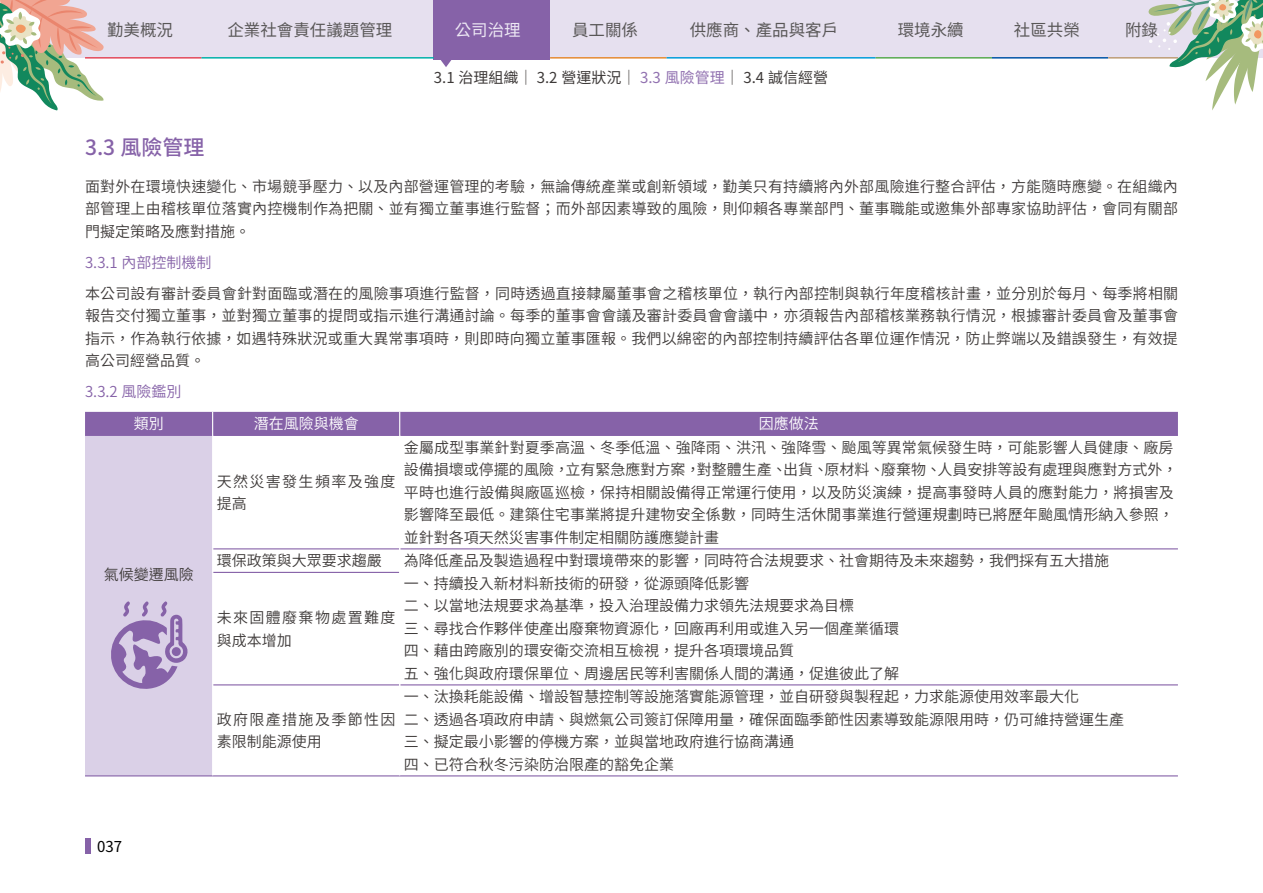
<style>
.page{position:relative;width:1263px;height:893px;background:#fff}
.page>*{position:absolute;margin:0;border:0;box-sizing:border-box;transform-origin:0 0}
.t1{font:500 21px "Noto Sans CJ Ktc";color:#8662a8}
.t2{font:16.5px "Noto Sans CJ Ktc";color:#595757}
.t3{font:16.5px "Noto Sans CJ Ktc";color:#ede8f4}
.t4{font:600 15px/22.5px "Noto Sans CJ Ktc";color:#3e3a39}
.t5{font:600 15px/22.5px "Noto Sans CJ Ktc";letter-spacing:.09em;color:#3e3a39}
.t6{font:15px "Noto Sans CJ Ktc";color:#3e3a39}
.t7{font:600 15px "Noto Sans CJ Ktc";color:#8662a8}
.t8{font:600 15px "Noto Sans CJ Ktc";color:#fff}
.t9{font:15px "Noto Sans CJ Ktc";color:#000}
.s1{color:#9171b0}
</style>
<div class="page">
<div style="left:0;top:0;width:1263px;height:58px;background:#e6e0ef"></div>
<div style="left:434px;top:0;width:116px;height:60px;background:#8662a8"></div>
<hr style="left:666px;top:57px;width:210px;height:2px;background:#009dda">
<hr style="left:876px;top:57px;width:116px;height:2px;background:#58aa50">
<hr style="left:992px;top:57px;width:116px;height:2px;background:#0054a6">
<hr style="left:1108px;top:57px;width:70px;height:2px;background:#be9c75">
<hr style="left:201px;top:57px;width:233px;height:2px;background:#00b1a9">
<hr style="left:550px;top:57px;width:116px;height:2px;background:#e58b32">
<hr style="left:85px;top:57px;width:116px;height:2px;background:#e3495a">
<svg style="left:440px;top:60px;width:12px;height:7px"></svg>
<svg style="left:0;top:0;width:104px;height:110px"></svg>
<svg style="left:1147px;top:0;width:116px;height:110px"></svg>
<div style="left:85px;top:435px;width:128px;height:341px;background:#dad0e7"></div>
<hr style="left:213px;top:548px;width:186px;height:1px;background:#8662a8">
<hr style="left:400px;top:548px;width:778px;height:1px;background:#8662a8">
<hr style="left:213px;top:572px;width:186px;height:1px;background:#8662a8">
<hr style="left:213px;top:684px;width:186px;height:1px;background:#8662a8">
<hr style="left:400px;top:684px;width:778px;height:1px;background:#8662a8">
<hr style="left:85px;top:775px;width:128px;height:1px;background:#8662a8">
<hr style="left:213px;top:775px;width:187px;height:1px;background:#8662a8">
<hr style="left:400px;top:775px;width:778px;height:1px;background:#8662a8">
<hr style="left:85px;top:435px;width:127px;height:1px;background:#8662a8">
<hr style="left:213px;top:435px;width:186px;height:1px;background:#8662a8">
<hr style="left:400px;top:435px;width:778px;height:1px;background:#8662a8">
<hr style="left:212px;top:435px;width:1px;height:114px;background:#fff">
<svg style="left:212px;top:549px;width:1px;height:23px"></svg>
<hr style="left:212px;top:572px;width:1px;height:113px;background:#fff">
<hr style="left:212px;top:685px;width:1px;height:90px;background:#fff">
<div style="left:85px;top:412px;width:1093px;height:23px;background:#8662a8"></div>
<svg style="left:111px;top:601px;width:77px;height:88px"></svg>
<div style="left:172px;top:647px;width:9px;height:9px;background:#8662a8;border-radius:50%"></div>
<div style="left:85px;top:839px;width:6px;height:15px;background:#8662a8"></div>
<p class="t2" style="left:107px;top:21px;width:67px">勤美概況</p>
<p class="t3" style="left:455px;top:21px;width:67px">公司治理</p>
<p class="t2" style="left:572px;top:21px;width:67px">員工關係</p>
<p class="t2" style="left:690px;top:21px;width:150px">供應商、產品與客戶</p>
<p class="t2" style="left:898px;top:21px;width:67px">環境永續</p>
<p class="t2" style="left:1014px;top:21px;width:67px">社區共榮</p>
<p class="t6" style="left:434px;top:69px;width:396px">3.1 治理組織│ 3.2 營運狀況│ <span class="s1">3.3 風險管理</span>│ 3.4 誠信經營</p>
<p class="t2" style="left:227px;top:21px;width:166px">企業社會責任議題管理</p>
<p class="t2" style="left:1125px;top:21px;width:34px">附錄</p>
<h1 class="t1" style="left:85px;top:135px;width:121px">3.3 風險管理</h1>
<p class="t4" style="left:85px;top:175px;width:1094px;text-align:justify">面對外在環境快速變化、市場競爭壓力、以及內部營運管理的考驗，無論傳統產業或創新領域，勤美只有持續將內外部風險進行整合評估，方能隨時應變。在組織內部管理上由稽核單位落實內控機制作為把關、並有獨立董事進行監督；而外部因素導致的風險，則仰賴各專業部門、董事職能或邀集外部專家協助評估，會同有關部門擬定策略及應對措施。</p>
<p class="t7" style="left:85px;top:254px;width:128px">3.3.1 內部控制機制</p>
<p class="t4" style="left:85px;top:282px;width:1095px;text-align:justify">本公司設有審計委員會針對面臨或潛在的風險事項進行監督，同時透過直接隸屬董事會之稽核單位，執行內部控制與執行年度稽核計畫，並分別於每月、每季將相關報告交付獨立董事，並對獨立董事的提問或指示進行溝通討論。每季的董事會會議及審計委員會會議中，亦須報告內部稽核業務執行情況，根據審計委員會及董事會指示，作為執行依據，如遇特殊狀況或重大異常事項時，則即時向獨立董事匯報。我們以綿密的內部控制持續評估各單位運作情況，防止弊端以及錯誤發生，有效提高公司經營品質。</p>
<p class="t7" style="left:85px;top:383px;width:98px">3.3.2 風險鑑別</p>
<p class="t8" style="left:134px;top:415px;width:31px">類別</p>
<p class="t8" style="left:254px;top:415px;width:106px">潛在風險與機會</p>
<p class="t8" style="left:759px;top:415px;width:61px">因應做法</p>
<p class="t4" style="left:104px;top:563px;width:91px">氣候變遷風險</p>
<p class="t5" style="left:217px;top:470px;width:180px">天然災害發生頻率及強度提高</p>
<p class="t4" style="left:404px;top:436px;width:775px">金屬成型事業針對夏季高溫、冬季低溫、強降雨、洪汛、強降雪、颱風等異常氣候發生時，可能影響人員健康、廠房設備損壞或停擺的風險，立有緊急應對方案，對整體生產、出貨、原材料、廢棄物、人員安排等設有處理與應對方式外，平時也進行設備與廠區巡檢，保持相關設備得正常運行使用，以及防災演練，提高事發時人員的應對能力，將損害及影響降至最低。建築住宅事業將提升建物安全係數，同時生活休閒事業進行營運規劃時已將歷年颱風情形納入參照，並針對各項天然災害事件制定相關防護應變計畫</p>
<p class="t4" style="left:217px;top:550px;width:166px">環保政策與大眾要求趨嚴</p>
<p class="t4" style="left:404px;top:550px;width:706px">為降低產品及製造過程中對環境帶來的影響，同時符合法規要求、社會期待及未來趨勢，我們採有五大措施一、持續投入新材料新技術的研發，從源頭降低影響<br>二、以當地法規要求為基準，投入治理設備力求領先法規要求為目標<br>三、尋找合作夥伴使產出廢棄物資源化，回廠再利用或進入另一個產業循環<br>四、藉由跨廠別的環安衛交流相互檢視，提升各項環境品質<br>五、強化與政府環保單位、周邊居民等利害關係人間的溝通，促進彼此了解</p>
<p class="t5" style="left:217px;top:607px;width:180px">未來固體廢棄物處置難度與成本增加</p>
<p class="t5" style="left:217px;top:708px;width:180px">政府限產措施及季節性因素限制能源使用</p>
<p class="t4" style="left:404px;top:686px;width:721px">一、汰換耗能設備、增設智慧控制等設施落實能源管理，並自研發與製程起，力求能源使用效率最大化<br>二、透過各項政府申請、與燃氣公司簽訂保障用量，確保面臨季節性因素導致能源限用時，仍可維持營運生產三、擬定最小影響的停機方案，並與當地政府進行協商溝通<br>四、已符合秋冬污染防治限產的豁免企業</p>
<p class="t9" style="left:97px;top:838px;width:26px">037</p>
</div>
